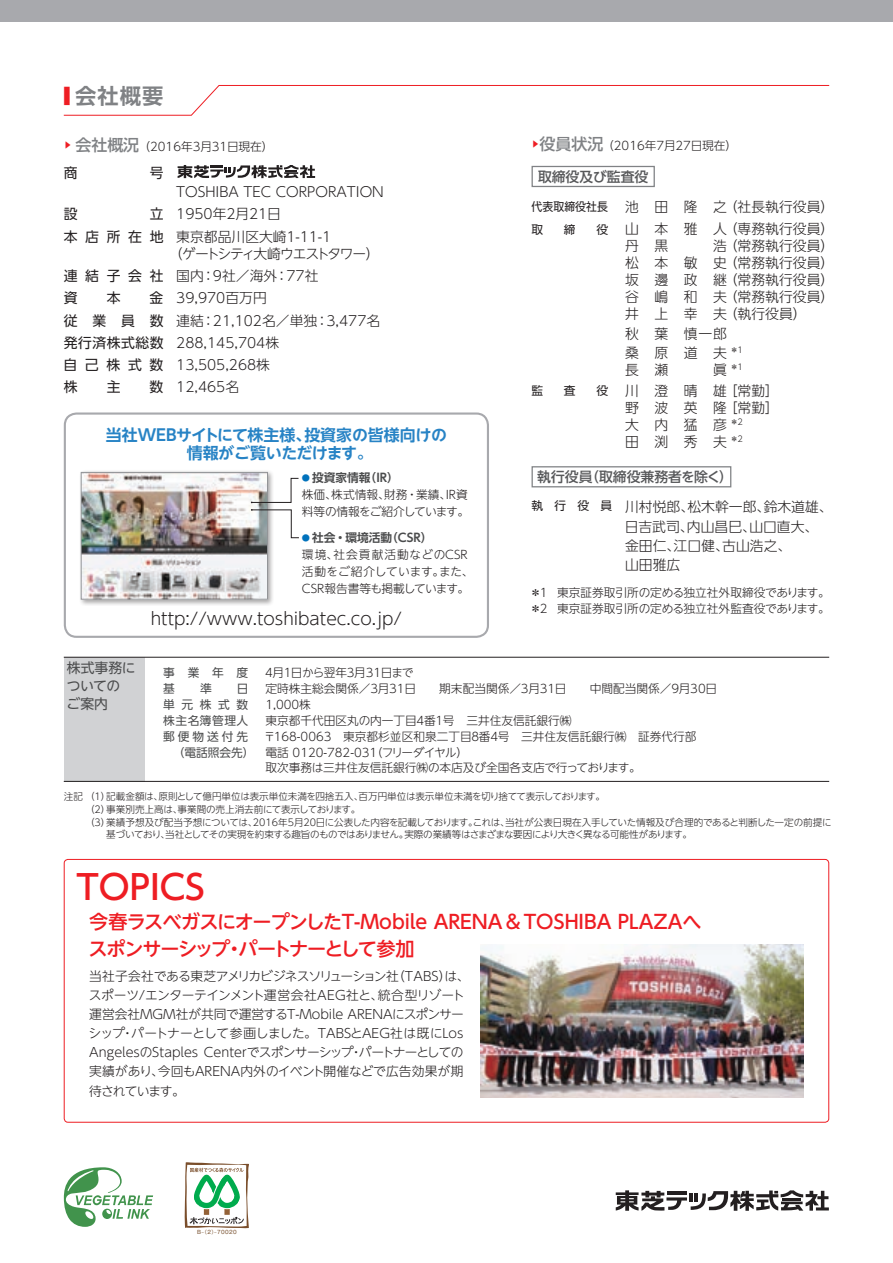
<style>
.page{position:relative;width:893px;height:1263px;background:#fff}
.page>*{position:absolute;margin:0;border:0;box-sizing:border-box;transform-origin:0 0}
.t1{font:500 34.05px "UD Shin Go NT Pr 6 N";color:#ee1d23}
.t2{font:700 21.3px "UD Shin Go NT Pr 6 N De";color:#808285}
.t3{font:500 19.2px/26.5px "UD Shin Go NT Pr 6 N";letter-spacing:-.03em;color:#ee1d23}
.t4{font:300 16.95px "UD Shin Go NT Pr 6 N";color:#231f20}
.t5{font:700 15.9px/18px "UD Shin Go NT Pr 6 N De";letter-spacing:-.01em;color:#2783c5;text-align:center}
.t6{font:300 13.8px/22.4px "UD Shin Go NT Pr 6 N";color:#231f20}
.t7{font:300 13.8px/22.4px "UD Shin Go NT Pr 6 N";letter-spacing:-.08em;color:#231f20}
.t8{font:300 13.8px/17px "UD Shin Go NT Pr 6 N";letter-spacing:1.13em;color:#231f20}
.t9{font:500 13.8px "UD Shin Go NT Pr 6 N";color:#57585a}
.t10{font:13.8px/18.1px "UD Shin Go NT Pr 6 N";color:#4b4c4d}
.t11{font:13.8px "UD Shin Go NT Pr 6 N";color:#231f20}
.t12{font:300 12.75px/19.2px "UD Shin Go NT Pr 6 N";letter-spacing:-.02em;color:#231f20}
.t13{font:300 11.7px/17px "UD Shin Go NT Pr 6 N";color:#231f20}
.t14{font:700 11.7px "UD Shin Go NT Pr 6 N De";color:#4b4c4d}
.t15{font:11.7px "UD Shin Go NT Pr 6 N";letter-spacing:.255em;color:#4b4c4d}
.t16{font:300 11.7px "UD Shin Go NT Pr 6 N";letter-spacing:-.095em;color:#231f20}
.t17{font:11.7px "UD Shin Go NT Pr 6 N";letter-spacing:.045em;color:#4b4c4d}
.t18{font:11.7px "UD Shin Go NT Pr 6 N";color:#231f20}
.t19{font:300 9.6px "UD Shin Go NT Pr 6 N";letter-spacing:-.03em;color:#231f20}
.t20{font:300 9.6px "UD Shin Go NT Pr 6 N";letter-spacing:-.055em;color:#231f20}
.t21{font:300 9.6px "UD Shin Go NT Pr 6 N";color:#231f20}
.t22{font:300 9.6px "UD Shin Go NT Pr 6 N";letter-spacing:-.01em;color:#231f20}
.t23{font:5.25px "Gothic MB101 Pro";letter-spacing:.07em;color:#744c29}
.s1{color:#ee1d23}
.s2{font-weight:500;font-size:15.9px;color:#808285}
.s3{font-weight:400}
.s4{font-weight:400;font-size:11.7px}
.s5{font-family:"UD Shin Go NT Pr 6 N";font-weight:300;font-size:8.25px;color:#0072bc}
.s6{font-weight:400;color:#4b4c4d}
</style>
<div class="page">
<div style="left:0;top:0;width:893px;height:21px;background:#a8a9ad"></div>
<div style="left:64px;top:859px;width:765px;height:264px;border:1px solid #ee1d23;border-radius:4px"></div>
<svg style="left:178px;top:165px;width:137px;height:13px"></svg>
<div style="left:531px;top:166px;width:124px;height:21px;border:1px solid #808285"></div>
<div style="left:531px;top:466px;width:200px;height:21px;border:1px solid #808285"></div>
<svg style="left:64px;top:1167px;width:89px;height:60px"></svg>
<svg style="left:185px;top:1162px;width:64px;height:66px"></svg>
<svg style="left:616px;top:1190px;width:213px;height:21px"></svg>
<div style="left:64px;top:412px;width:425px;height:226px;border:2px solid #a8a9ad;border-radius:12px"></div>
<div style="left:78px;top:469px;width:197px;height:137px;background:#231f20;opacity:.4"></div>
<img style="left:83px;top:474px;width:183px;height:124px">
<div style="left:81px;top:472px;width:187px;height:128px;border:1px solid #939598"></div>
<svg style="left:251px;top:478px;width:48px;height:25px"></svg>
<svg style="left:251px;top:509px;width:48px;height:29px"></svg>
<div style="left:64px;top:657px;width:81px;height:125px;background:#d1d2d4"></div>
<hr style="left:64px;top:657px;width:765px;height:1px;background:#231f20">
<hr style="left:64px;top:781px;width:765px;height:1px;background:#231f20">
<svg style="left:63px;top:85px;width:767px;height:31px"></svg>
<img style="left:480px;top:944px;width:324px;height:153px">
<h2 class="t2" style="left:64px;top:79px;width:101px"><span class="s1">■</span> 会社概要</h2>
<p class="t13" style="left:64px;top:138px;width:211px"><sup>▶</sup> <span class="s2">会社概況</span>（2016年3月31日現在）</p>
<p class="t11" style="left:64px;top:162px;width:15px">商</p>
<p class="t11" style="left:150px;top:162px;width:15px">号</p>
<p class="t6" style="left:176px;top:180px;width:209px">TOSHIBA TEC CORPORATION</p>
<p class="t6" style="left:64px;top:202px;width:271px;text-indent:86px"><span class="s3">立</span> 1950年2月21日<br><span class="s3">本店所在地</span> 東京都品川区大崎１-11-１</p>
<p class="t7" style="left:64px;top:242px;width:317px;text-indent:105px">（ゲートシティ大崎ウエストタワー）<span class="s3">連結子会社</span> 国内：9社／海外：77社<br><span class="s3">資</span></p>
<p class="t11" style="left:64px;top:203px;width:15px">設</p>
<p class="t6" style="left:64px;top:286px;width:318px;text-indent:86px"><span class="s3">金</span> 39,970百万円<br><span class="s3">従 業 員 数</span> 連結：21,102名／単独：3,477名<span class="s3">発行済株式総数</span> 288,145,704株<br><span class="s3">自己株式数</span> 13,505,268株<br><span class="s3">株</span></p>
<p class="t11" style="left:107px;top:287px;width:15px">本</p>
<p class="t11" style="left:107px;top:376px;width:15px">主</p>
<p class="t6" style="left:150px;top:376px;width:91px"><span class="s3">数</span> 12,465名</p>
<h3 class="t5" style="left:106px;top:426px;width:342px">当社WEBサイトにて株主様、投資家の皆様向けの情報がご覧いただけます。</h3>
<p class="t13" style="left:531px;top:137px;width:207px"><sup>▶</sup><span class="s2">役員状況</span>（2016年7月27日現在）</p>
<p class="t9" style="left:538px;top:165px;width:112px">取締役及び監査役</p>
<p class="t6" style="left:531px;top:195px;width:304px"><span class="s4">代表取締役社長</span> 池 田 隆 之（社長執行役員）</p>
<p class="t18" style="left:531px;top:220px;width:13px">取</p>
<p class="t18" style="left:564px;top:220px;width:13px">締</p>
<p class="t6" style="left:625px;top:220px;width:211px;line-height:17px;text-align:justify;text-indent:-29px"><span class="s4">役</span> 山 本 雅 人（専務執行役員）丹 黒 　 浩（常務執行役員）松 本 敏 史（常務執行役員）坂 邊 政 継（常務執行役員）谷 嶋 和 夫（常務執行役員）井 上 幸 夫（執行役員）</p>
<p class="t6" style="left:625px;top:323px;width:119px;line-height:19.2px">秋　葉　慎一郎桑原道夫 <sup>＊1</sup></p>
<p class="t6" style="left:625px;top:358px;width:119px">長瀬　眞 <sup>＊1</sup></p>
<p class="t18" style="left:531px;top:381px;width:13px">監</p>
<p class="t18" style="left:564px;top:381px;width:13px">査</p>
<p class="t8" style="left:625px;top:382px;width:156px;text-indent:-29px"><span class="s4">役</span> 川 澄 晴 雄［常勤］野 波 英 隆［常勤］大内猛彦<sup>＊2<br></sup>田渕秀夫 <sup>＊2</sup></p>
<p class="t10" style="left:67px;top:658px;width:70px">株式事務についてのご案内</p>
<p class="t9" style="left:537px;top:466px;width:197px">執行役員（取締役兼務者を除く）</p>
<p class="t14" style="left:302px;top:468px;width:98px"><span class="s5">●</span> 投資家情報（IR）</p>
<p class="t13" style="left:302px;top:486px;width:169px">株価、株式情報、財務・業績、IR資料等の情報をご紹介しています。</p>
<p class="t14" style="left:302px;top:528px;width:132px"><span class="s5">●</span> 社会・環境活動（CSR）</p>
<p class="t13" style="left:302px;top:545px;width:173px">環境、社会貢献活動などのCSR活動をご紹介しています。また、<br>CSR報告書等も掲載しています。</p>
<p class="t6" style="left:625px;top:497px;width:209px;line-height:19.2px;text-indent:-93px"><span class="s4">執 行 役 員</span> 川村悦郎、松木幹一郎、鈴木道雄、日吉武司、内山昌巳、山口直大、金田仁、江口健、古山浩之、<br>山田雅広</p>
<p class="t13" style="left:530px;top:584px;width:301px;line-height:15.9px">＊1 東京証券取引所の定める独立社外取締役であります。＊2 東京証券取引所の定める独立社外監査役であります。</p>
<h3 class="t4" style="left:151px;top:604px;width:253px">http://www.toshibatec.co.jp/</h3>
<p class="t15" style="left:163px;top:663px;width:87px">事業年度</p>
<p class="t16" style="left:263px;top:663px;width:152px">４月１日から翌年３月31日まで</p>
<p class="t15" style="left:163px;top:679px;width:13px">基</p>
<p class="t15" style="left:200px;top:679px;width:13px">準</p>
<p class="t15" style="left:237px;top:679px;width:13px">日</p>
<p class="t13" style="left:265px;top:680px;width:453px">定時株主総会関係／３月31日　　期末配当関係／３月31日　　中間配当関係／９月30日</p>
<p class="t15" style="left:163px;top:695px;width:87px">単元株式数</p>
<p class="t13" style="left:265px;top:696px;width:47px">1,000株</p>
<p class="t17" style="left:163px;top:711px;width:87px">株主名簿管理人</p>
<p class="t13" style="left:265px;top:712px;width:308px">東京都千代田区丸の内一丁目４番１号　三井住友信託銀行㈱</p>
<p class="t15" style="left:163px;top:727px;width:87px">郵便物送付先</p>
<p class="t13" style="left:264px;top:728px;width:434px">〒168-0063　東京都杉並区和泉二丁目８番４号　三井住友信託銀行㈱　証券代行部</p>
<p class="t13" style="left:167px;top:744px;width:302px"><span class="s6">　（電話照会先）</span> 電話 0120-782-031（フリーダイヤル）</p>
<p class="t13" style="left:265px;top:759px;width:377px">取次事務は三井住友信託銀行㈱の本店及び全国各支店で行っております。</p>
<p class="t21" style="left:64px;top:789px;width:543px">注記 （1）記載金額は、原則として億円単位は表示単位未満を四捨五入、百万円単位は表示単位未満を切り捨てて表示しております。</p>
<p class="t22" style="left:85px;top:801px;width:277px">（2）事業別売上高は、事業間の売上消去前にて表示しております。</p>
<p class="t19" style="left:85px;top:814px;width:748px">（3）業績予想及び配当予想については、2016年5月20日に公表した内容を記載しております。これは、当社が公表日現在入手していた情報及び合理的であると判断した一定の前提に</p>
<p class="t20" style="left:106px;top:827px;width:587px">基づいており、当社としてその実現を約束する趣旨のものではありません。実際の業績等はさまざまな要因により大きく異なる可能性があります。</p>
<h1 class="t1" style="left:77px;top:859px;width:130px">TOPICS</h1>
<h3 class="t3" style="left:89px;top:908px;width:614px">今春ラスベガスにオープンしたT-Mobile ARENA &amp; TOSHIBA PLAZAへスポンサーシップ・パートナーとして参加</h3>
<p class="t12" style="left:89px;top:966px;width:383px">当社子会社である東芝アメリカビジネスソリューション社（TABS）は、スポーツ/エンターテインメント運営会社AEG社と、統合型リゾート運営会社MGM社が共同で運営するT-Mobile ARENAにスポンサーシップ・パートナーとして参画しました。TABSとAEG社は既にLos AngelesのStaples Centerでスポンサーシップ・パートナーとしての実績があり、今回もARENA内外のイベント開催などで広告効果が期待されています。</p>
<p class="t23" style="left:197px;top:1228px;width:41px">B‒（2）‒70020</p>
</div>
